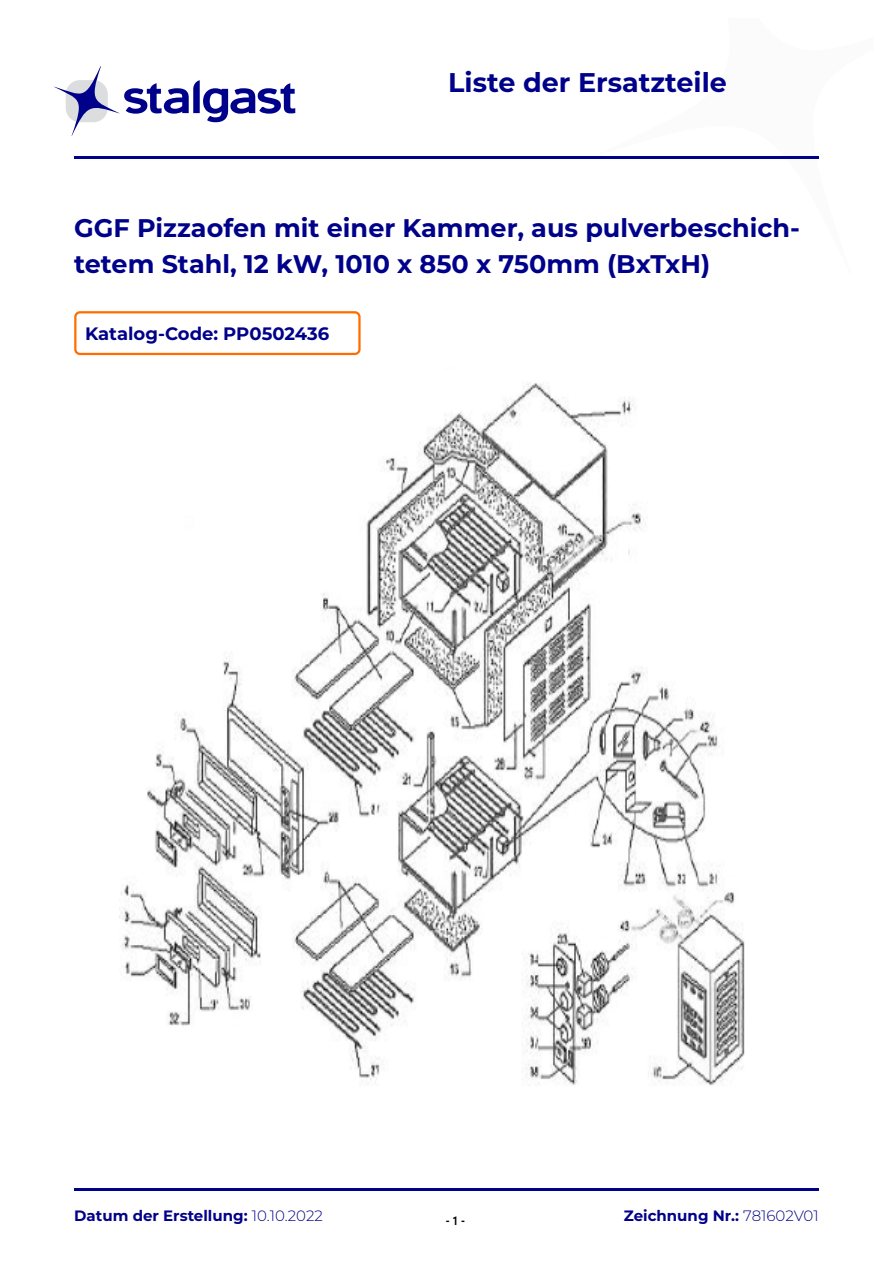
<style>
.page{position:relative;width:893px;height:1263px;background:#fff}
.page>*{position:absolute;margin:0;border:0;box-sizing:border-box;transform-origin:0 0}
.t1{font:700 27px "Montserrat";color:#00018a}
.t2{font:700 25.5px/36px "Montserrat";color:#00018a}
.t3{font:700 18px "Montserrat";color:#00018a}
.t4{font:700 15px "Montserrat";color:#00018a}
.t5{font:700 12px "Roboto";color:#000;scale:.86 1}
.s1{font-weight:300}
</style>
<div class="page">
<svg style="left:54px;top:66px;width:241px;height:70px"></svg>
<hr style="left:74px;top:156px;width:745px;height:2px;background:#00018a">
<hr style="left:74px;top:1188px;width:745px;height:3px;background:#00018a">
<div style="left:74px;top:311px;width:287px;height:44px;border:2px solid #ff6d00;border-radius:5px"></div>
<img style="left:119px;top:382px;width:626px;height:704px">
<p class="t1" style="left:448px;top:63px;width:280px">Liste der Ersatzteile</p>
<p class="t2" style="left:74px;top:209px;width:727px">GGF Pizzaofen mit einer Kammer, aus pulverbeschich&shy;tetem Stahl, 12 kW, 1010 x 850 x 750mm (BxTxH)</p>
<p class="t3" style="left:85px;top:320px;width:246px">Katalog-Code: PP0502436</p>
<p class="t4" style="left:74px;top:1205px;width:250px">Datum der Erstellung: <span class="s1">10.10.2022</span></p>
<p class="t5" style="left:446px;top:1212px;width:24px">- 1 -</p>
<p class="t4" style="left:624px;top:1205px;width:196px">Zeichnung Nr.: <span class="s1">781602V01</span></p>
</div>
